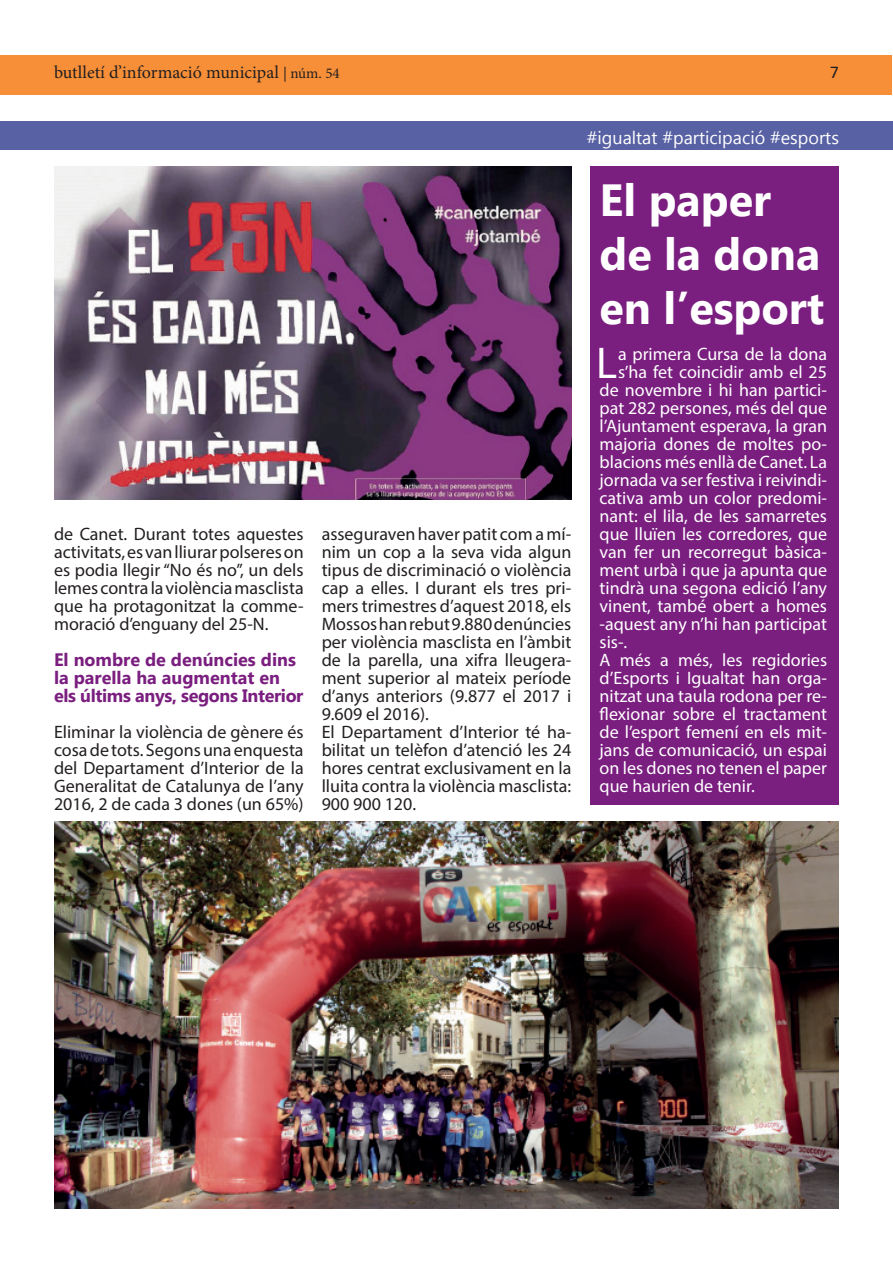
<style>
.page{position:relative;width:893px;height:1263px;background:#fff}
.page>*{position:absolute;margin:0;border:0;box-sizing:border-box;transform-origin:0 0}
.t1{font:700 45px/54px "Gadugi";color:#fff}
.t2{font:44.7px "Myriad Pro";color:#fff}
.t3{font:18px/18px "Myriad Pro";color:#231f20;text-align:justify}
.t4{font:18px "Myriad Pro";color:#fff}
.t5{font:700 18px/18px "Gadugi";color:#7a1e7f}
.t6{font:18px "Minion Pro";color:#231f20}
.t7{font:18px "Gadugi";color:#fff}
.t8{font:18px "Calibri";color:#231f20}
.s1{font-size:15px}
</style>
<div class="page">
<div style="left:1px;top:55px;width:891px;height:40px;background:#f68f38"></div>
<img style="left:54px;top:167px;width:517px;height:332px">
<img style="left:54px;top:822px;width:785px;height:387px">
<div style="left:0;top:121px;width:893px;height:28px;background:#5861a3"></div>
<div style="left:590px;top:167px;width:248px;height:638px;background:#7a1e7f"></div>
<p class="t6" style="left:54px;top:60px;width:287px">butlletí d’informació municipal <span class="s1">| núm. 54</span></p>
<p class="t8" style="left:830px;top:60px;width:11px">7</p>
<p class="t3" style="left:54px;top:525px;width:251px">de Canet. Durant totes aquestes activitats, es van lliurar polseres on es podia llegir “No és no”, un dels lemes contra la violència masclista que ha protagonitzat la comme&shy;moració d’enguany del 25-N.</p>
<p class="t5" style="left:54px;top:651px;width:251px">El nombre de denúncies dins la parella ha augmentat en els últims anys, segons Interior</p>
<p class="t3" style="left:54px;top:723px;width:251px">Eliminar la violència de gènere és cosa de tots. Segons una enquesta del Departament d’Interior de la Generalitat de Catalunya de l’any 2016, 2 de cada 3 dones (un 65%)</p>
<p class="t3" style="left:322px;top:525px;width:251px;text-align:left">asseguraven haver patit com a mí&shy;nim un cop a la seva vida algun tipus de discriminació o violència cap a elles. I durant els tres pri&shy;mers trimestres d’aquest 2018, els<br>Mossos han rebut 9.880 denúncies per violència masclista en l’àmbit de la parella, una xifra lleugera&shy;ment superior al mateix període d’anys anteriors (9.877 el 2017 i<br>9.609 el 2016).<br>El Departament d’Interior té ha&shy;bilitat un telèfon d’atenció les 24 hores centrat exclusivament en la lluita contra la violència masclista:<br>900 900 120.</p>
<p class="t7" style="left:587px;top:127px;width:254px">#igualtat #participació #esports</p>
<h1 class="t1" style="left:600px;top:173px;width:226px">El paper de la dona en l’esport</h1>
<h2 class="t2" style="left:596px;top:335px;width:23px">L</h2>
<p class="t4" style="left:618px;top:343px;width:211px">a primera Cursa de la dona</p>
<p class="t4" style="left:618px;top:361px;width:211px">s’ha fet coincidir amb el 25</p>
<p class="t4" style="left:600px;top:379px;width:229px">de novembre i hi han partici-</p>
<p class="t4" style="left:600px;top:397px;width:229px">pat 282 persones, més del que</p>
<p class="t4" style="left:600px;top:415px;width:229px">l’Ajuntament esperava, la gran</p>
<p class="t4" style="left:600px;top:433px;width:229px">majoria dones de moltes po-</p>
<p class="t4" style="left:600px;top:451px;width:229px">blacions més enllà de Canet. La</p>
<p class="t4" style="left:600px;top:469px;width:229px">jornada va ser festiva i reivindi-</p>
<p class="t4" style="left:600px;top:487px;width:229px">cativa amb un color predomi-</p>
<p class="t4" style="left:600px;top:505px;width:229px">nant: el lila, de les samarretes</p>
<p class="t4" style="left:600px;top:523px;width:229px">que lluïen les corredores, que</p>
<p class="t4" style="left:600px;top:541px;width:229px">van fer un recorregut bàsica-</p>
<p class="t4" style="left:600px;top:559px;width:229px">ment urbà i que ja apunta que</p>
<p class="t4" style="left:600px;top:577px;width:229px">tindrà una segona edició l’any</p>
<p class="t4" style="left:600px;top:595px;width:229px">vinent, també obert a homes</p>
<p class="t4" style="left:600px;top:613px;width:229px">-aquest any n’hi han participat</p>
<p class="t4" style="left:600px;top:631px;width:29px">sis-.</p>
<p class="t4" style="left:600px;top:649px;width:229px">A més a més, les regidories</p>
<p class="t4" style="left:600px;top:667px;width:229px">d’Esports i Igualtat han orga-</p>
<p class="t4" style="left:600px;top:685px;width:229px">nitzat una taula rodona per re-</p>
<p class="t4" style="left:600px;top:703px;width:229px">flexionar sobre el tractament</p>
<p class="t4" style="left:600px;top:721px;width:229px">de l’esport femení en els mit-</p>
<p class="t4" style="left:600px;top:739px;width:229px">jans de comunicació, un espai</p>
<p class="t4" style="left:600px;top:757px;width:229px">on les dones no tenen el paper</p>
<p class="t4" style="left:600px;top:775px;width:157px">que haurien de tenir.</p>
</div>
